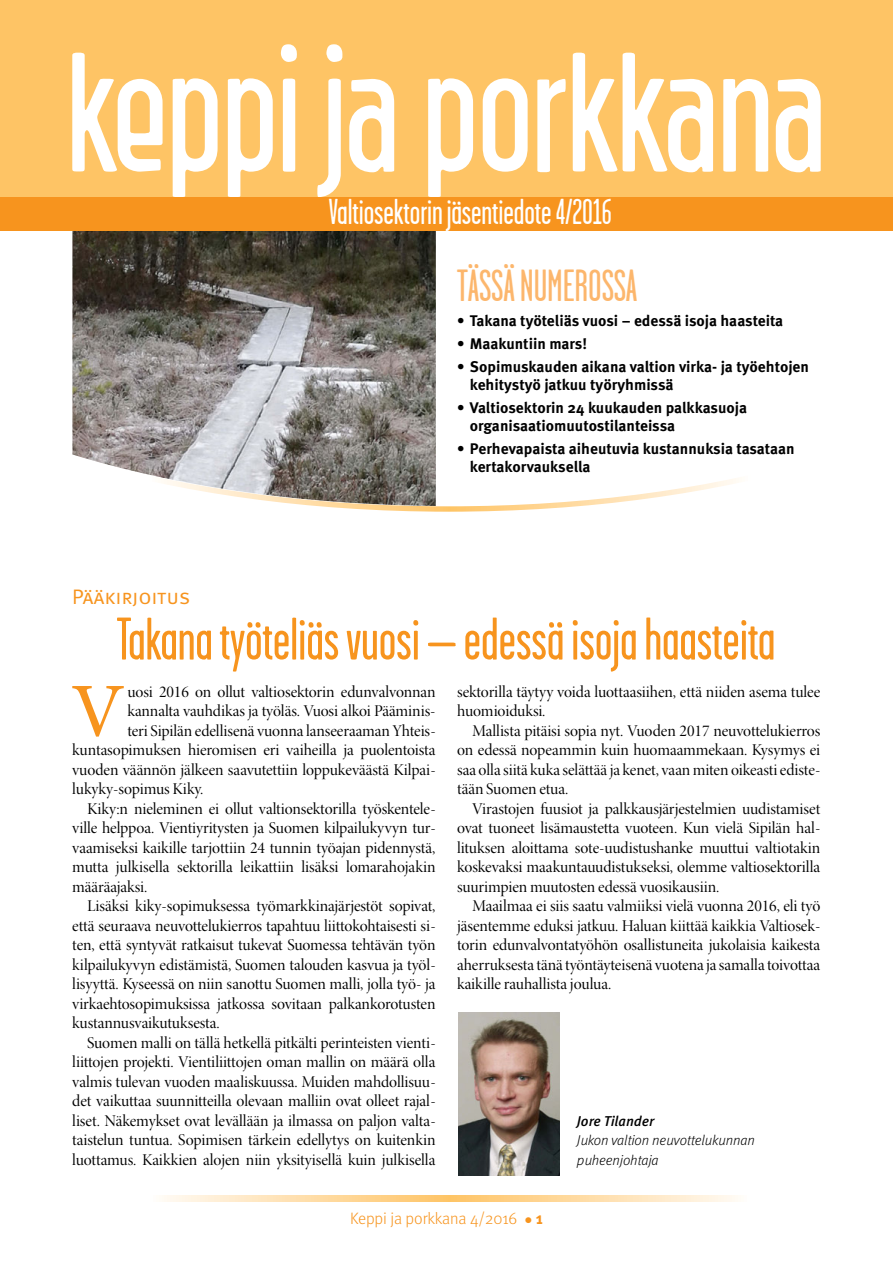
<style>
.page{position:relative;width:893px;height:1263px;background:#fff}
.page>*{position:absolute;margin:0;border:0;box-sizing:border-box;transform-origin:0 0}
.leipis_10_12_ANF3{font:500 76.5px "Minion Pro";color:#f7941e}
.ots_1{font:60px "Garage Gothic";letter-spacing:-.005em;color:#f7941e}
.ots_2{font:45px "Garage Gothic";letter-spacing:-.005em;color:#fcb66c}
.leipis_11_13{font:36px "Garage Gothic";letter-spacing:-.005em;color:#fff}
.leipis_11_13-2{font:21px "Meta OT";letter-spacing:-.005em;color:#f7941e}
.leipis_11_13-3{font:16.5px/19.5px "Minion Pro Disp";letter-spacing:-.005em;color:#000;text-align:justify}
.leipis_10_12_ANF3-2{font:16.5px "Minion Pro Disp";letter-spacing:-.005em;color:#000}
.leipis_10_12_EI_SIS{font:300 16.5px "Meta OT";letter-spacing:-.005em;color:#f7941e}
.sislu_met_10_12_EI_S{font:700 15.3px/18px "Meta OT";color:#000}
.kirjoittaja_TIED{font:italic 300 14.25px/19.5px "Meta OT";letter-spacing:-.005em;color:#000}
.kirjoittaja_NIMI{font:italic 500 14.25px "Meta OT";letter-spacing:-.005em;color:#000}
.s1{font-weight:700}
</style>
<div class="page">
<svg style="left:162px;top:1196px;width:576px;height:5px;background:#fedeab"></svg>
<img style="left:72px;top:231px;width:364px;height:224px">
<div style="left:0;top:0;width:893px;height:197px;background:#fec465"></div>
<svg style="left:280px;top:44px;width:17px;height:128px"></svg>
<svg style="left:317px;top:44px;width:26px;height:153px"></svg>
<svg style="left:428px;top:78px;width:45px;height:119px"></svg>
<svg style="left:483px;top:78px;width:45px;height:94px"></svg>
<svg style="left:537px;top:79px;width:29px;height:93px"></svg>
<svg style="left:723px;top:79px;width:45px;height:93px"></svg>
<svg style="left:228px;top:78px;width:45px;height:119px"></svg>
<svg style="left:173px;top:78px;width:45px;height:119px"></svg>
<svg style="left:349px;top:79px;width:45px;height:93px"></svg>
<svg style="left:573px;top:53px;width:140px;height:119px"></svg>
<svg style="left:776px;top:79px;width:45px;height:93px"></svg>
<svg style="left:72px;top:53px;width:91px;height:119px"></svg>
<div style="left:0;top:197px;width:893px;height:34px;background:#f7941e"></div>
<svg style="left:74px;top:455px;width:665px;height:57px"></svg>
<img style="left:458px;top:1013px;width:102px;height:162px">
<p class="leipis_11_13" style="left:329px;top:193px;width:284px">Valtiosektorin jäsentiedote 4/2016</p>
<p class="leipis_11_13-2" style="left:72px;top:584px;width:120px">Pääkirjoitus</p>
<p class="ots_2" style="left:457px;top:263px;width:182px">TÄSSÄ NUMEROSSA</p>
<p class="sislu_met_10_12_EI_S" style="left:457px;top:312px;width:328px">• Takana työteliäs vuosi – edessä isoja haasteita</p>
<p class="sislu_met_10_12_EI_S" style="left:457px;top:335px;width:132px">• Maakuntiin mars!</p>
<p class="sislu_met_10_12_EI_S" style="left:470px;top:358px;width:341px;text-indent:-13px">• Sopimuskauden aikana valtion virka- ja työehtojen kehitystyö jatkuu työryhmissä</p>
<p class="sislu_met_10_12_EI_S" style="left:470px;top:399px;width:279px;text-indent:-13px">• Valtiosektorin 24 kuukauden palkkasuoja organisaatiomuutostilanteissa</p>
<p class="sislu_met_10_12_EI_S" style="left:470px;top:440px;width:326px;text-indent:-13px">• Perhevapaista aiheutuvia kustannuksia tasataan kertakorvauksella</p>
<p class="ots_1" style="left:117px;top:608px;width:660px">Takana työteliäs vuosi – edessä isoja haasteita</p>
<p class="leipis_10_12_ANF3" style="left:71px;top:665px;width:55px">V</p>
<p class="leipis_10_12_ANF3-2" style="left:127px;top:682px;width:310px">uosi 2016 on ollut valtiosektorin edunvalvonnan</p>
<p class="leipis_11_13-3" style="left:457px;top:682px;width:365px">sektorilla täytyy voida luottaasiihen, että niiden asema tulee huomioiduksi.</p>
<p class="leipis_11_13-3" style="left:457px;top:721px;width:365px;text-indent:15px">Mallista pitäisi sopia nyt. Vuoden 2017 neuvottelukierros on edessä nopeammin kuin huomaammekaan. Kysymys ei saa olla siitä kuka selättää ja kenet, vaan miten oikeasti ediste&shy;tään Suomen etua.</p>
<p class="leipis_11_13-3" style="left:457px;top:799px;width:365px;text-indent:15px">Virastojen fuusiot ja palkkausjärjestelmien uudistamiset ovat tuoneet lisämaustetta vuoteen. Kun vielä Sipilän hal&shy;lituksen aloittama sote-uudistushanke muuttui valtiotakin koskevaksi maakuntauudistukseksi, olemme valtiosektorilla suurimpien muutosten edessä vuosikausiin.</p>
<p class="leipis_11_13-3" style="left:457px;top:897px;width:365px;text-indent:15px">Maailmaa ei siis saatu valmiiksi vielä vuonna 2016, eli työ jäsentemme eduksi jatkuu. Haluan kiittää kaikkia Valtiosek&shy;torin edunvalvontatyöhön osallistuneita jukolaisia kaikesta aherruksesta tänä työntäyteisenä vuotena ja samalla toivottaa kaikille rauhallista joulua.</p>
<p class="leipis_10_12_ANF3-2" style="left:127px;top:701px;width:310px">kannalta vauhdikas ja työläs. Vuosi alkoi Pääminis-</p>
<p class="leipis_10_12_ANF3-2" style="left:127px;top:721px;width:310px">teri Sipilän edellisenä vuonna lanseeraaman Yhteis-</p>
<p class="leipis_10_12_ANF3-2" style="left:72px;top:740px;width:365px">kuntasopimuksen hieromisen eri vaiheilla ja puolentoista</p>
<p class="leipis_10_12_ANF3-2" style="left:72px;top:760px;width:365px">vuoden väännön jälkeen saavutettiin loppukeväästä Kilpai-</p>
<p class="leipis_10_12_ANF3-2" style="left:72px;top:779px;width:133px">lukyky-sopimus Kiky.</p>
<p class="leipis_11_13-3" style="left:72px;top:799px;width:365px;text-indent:15px">Kiky:n nieleminen ei ollut valtionsektorilla työskentele&shy;ville helppoa. Vientiyritysten ja Suomen kilpailukyvyn tur&shy;vaamiseksi kaikille tarjottiin 24 tunnin työajan pidennystä, mutta julkisella sektorilla leikattiin lisäksi lomarahojakin määräajaksi.</p>
<p class="leipis_11_13-3" style="left:72px;top:897px;width:365px;text-indent:15px">Lisäksi kiky-sopimuksessa työmarkkinajärjestöt sopivat, että seuraava neuvottelukierros tapahtuu liittokohtaisesti si&shy;ten, että syntyvät ratkaisut tukevat Suomessa tehtävän työn kilpailukyvyn edistämistä, Suomen talouden kasvua ja työl&shy;lisyyttä. Kyseessä on niin sanottu Suomen malli, jolla työ- ja virkaehtosopimuksissa jatkossa sovitaan palkankorotusten kustannusvaikutuksesta.</p>
<p class="leipis_11_13-3" style="left:72px;top:1033px;width:365px;text-indent:15px">Suomen malli on tällä hetkellä pitkälti perinteisten vienti&shy;liittojen projekti. Vientiliittojen oman mallin on määrä olla valmis tulevan vuoden maaliskuussa. Muiden mahdollisuu&shy;det vaikuttaa suunnitteilla olevaan malliin ovat olleet rajal&shy;liset. Näkemykset ovat levällään ja ilmassa on paljon valta&shy;taistelun tuntua. Sopimisen tärkein edellytys on kuitenkin luottamus. Kaikkien alojen niin yksityisellä kuin julkisella</p>
<p class="kirjoittaja_NIMI" style="left:577px;top:1112px;width:79px">Jore Tilander</p>
<p class="kirjoittaja_TIED" style="left:577px;top:1131px;width:179px">Jukon valtion neuvottelukunnan puheenjohtaja</p>
<p class="leipis_10_12_EI_SIS" style="left:350px;top:1209px;width:194px">Keppi ja porkkana 4/2016 <span class="s1">• 1</span></p>
</div>
